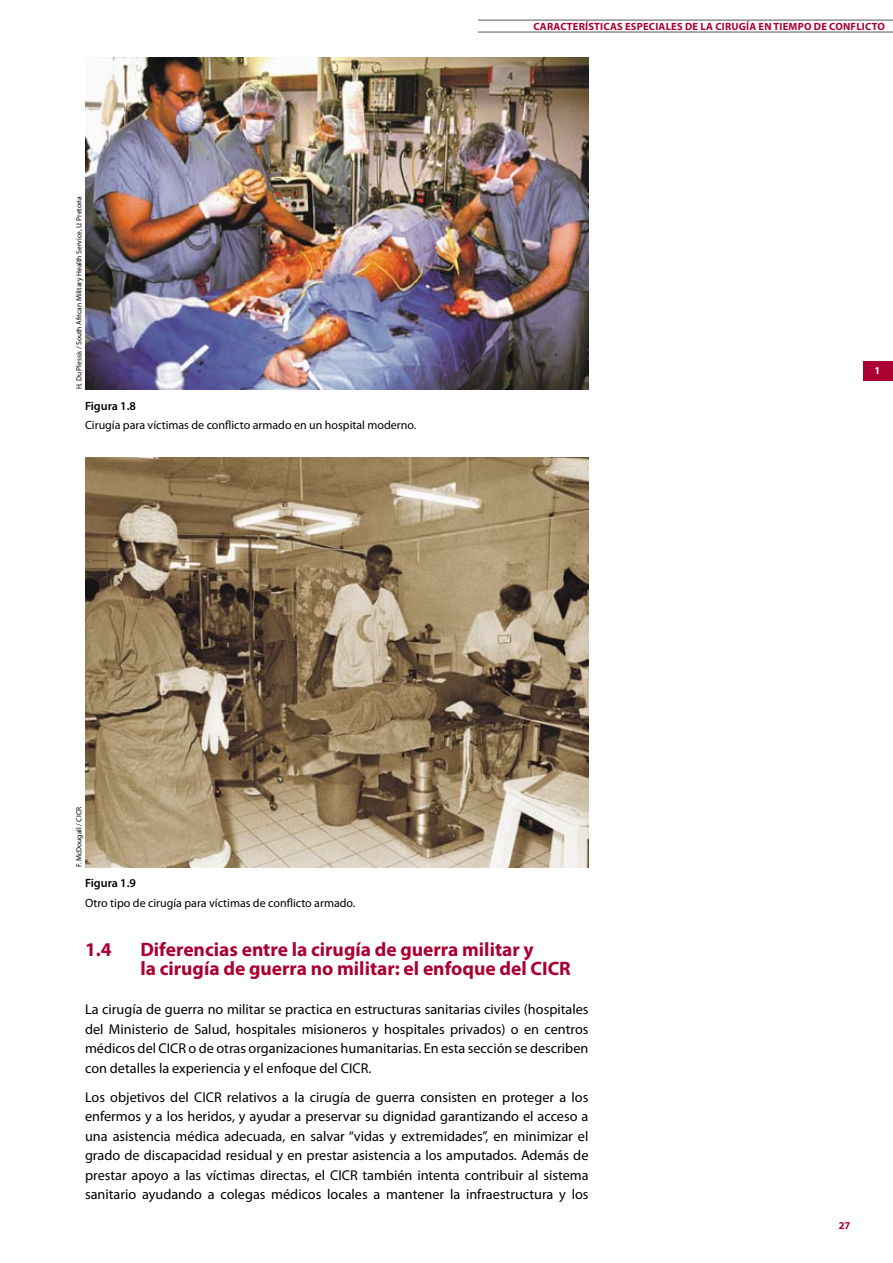
<style>
.page{position:relative;width:893px;height:1263px;background:#fff}
.page>*{position:absolute;margin:0;border:0;box-sizing:border-box;transform-origin:0 0}
.t1{font:700 19.5px/19.5px "Myriad Pro";color:#ab0132}
.t2{font:14.25px/19.5px "Myriad Pro";color:#000;text-align:justify}
.t3{font:12px "Myriad Pro";color:#000}
.t4{font:600 12px "Myriad Pro";color:#000}
.t5{font:700 10.5px "Myriad Pro";letter-spacing:.02em;color:#ab0132}
.t6{font:700 10.5px "Myriad Pro";color:#fff}
.t7{font:7.5px "Myriad Pro";color:#000}
</style>
<div class="page">
<hr style="left:478px;top:20px;width:415px;height:1px;background:#58585a">
<hr style="left:478px;top:32px;width:415px;height:1px;background:#58585a">
<div style="left:863px;top:361px;width:30px;height:19px;background:#ab0132"></div>
<img style="left:85px;top:58px;width:503px;height:331px">
<img style="left:85px;top:457px;width:503px;height:410px">
<p class="t7" style="left:74px;top:389px;width:195px;rotate:-90deg">H. Du Plessis / South African Military Health Service, U. Pretoria</p>
<p class="t4" style="left:85px;top:398px;width:52px">Figura 1.8</p>
<p class="t3" style="left:85px;top:418px;width:333px">Cirugía para víctimas de conflicto armado en un hospital moderno.</p>
<p class="t5" style="left:533px;top:19px;width:35px">Caracter</p>
<p class="t5" style="left:585px;top:19px;width:137px">ísticas especiales de la ciru</p>
<p class="t5" style="left:739px;top:19px;width:99px">gía en tiempo de con</p>
<p class="t5" style="left:851px;top:19px;width:13px">flicto</p>
<p class="t6" style="left:874px;top:364px;width:7px">1</p>
<p class="t7" style="left:74px;top:867px;width:62px;rotate:-90deg">F. McDougall / CICR</p>
<p class="t4" style="left:85px;top:876px;width:52px">Figura 1.9</p>
<p class="t3" style="left:85px;top:895px;width:272px">Otro tipo de cirugía para víctimas de conflicto armado.</p>
<h1 class="t1" style="left:85px;top:939px;width:28px">1.4</h1>
<h1 class="t1" style="left:140px;top:939px;width:432px">Diferencias entre la cirugía de guerra militar y<br>la cirugía de guerra no militar: el enfoque del CICR</h1>
<p class="t2" style="left:85px;top:999px;width:505px">La cirugía de guerra no militar se practica en estructuras sanitarias civiles (hospitales del Ministerio de Salud, hospitales misioneros y hospitales privados) o en centros médicos del CICR o de otras organizaciones humanitarias. En esta sección se describen con detalles la experiencia y el enfoque del CICR.</p>
<p class="t2" style="left:85px;top:1087px;width:505px">Los objetivos del CICR relativos a la cirugía de guerra consisten en proteger a los enfermos y a los heridos, y ayudar a preservar su dignidad garantizando el acceso a una asistencia médica adecuada, en salvar “vidas y extremidades”, en minimizar el grado de discapacidad residual y en prestar asistencia a los amputados. Además de prestar apoyo a las víctimas directas, el CICR también intenta contribuir al sistema sanitario ayudando a colegas médicos locales a mantener la infraestructura y los</p>
<p class="t5" style="left:839px;top:1218px;width:13px">27</p>
</div>
